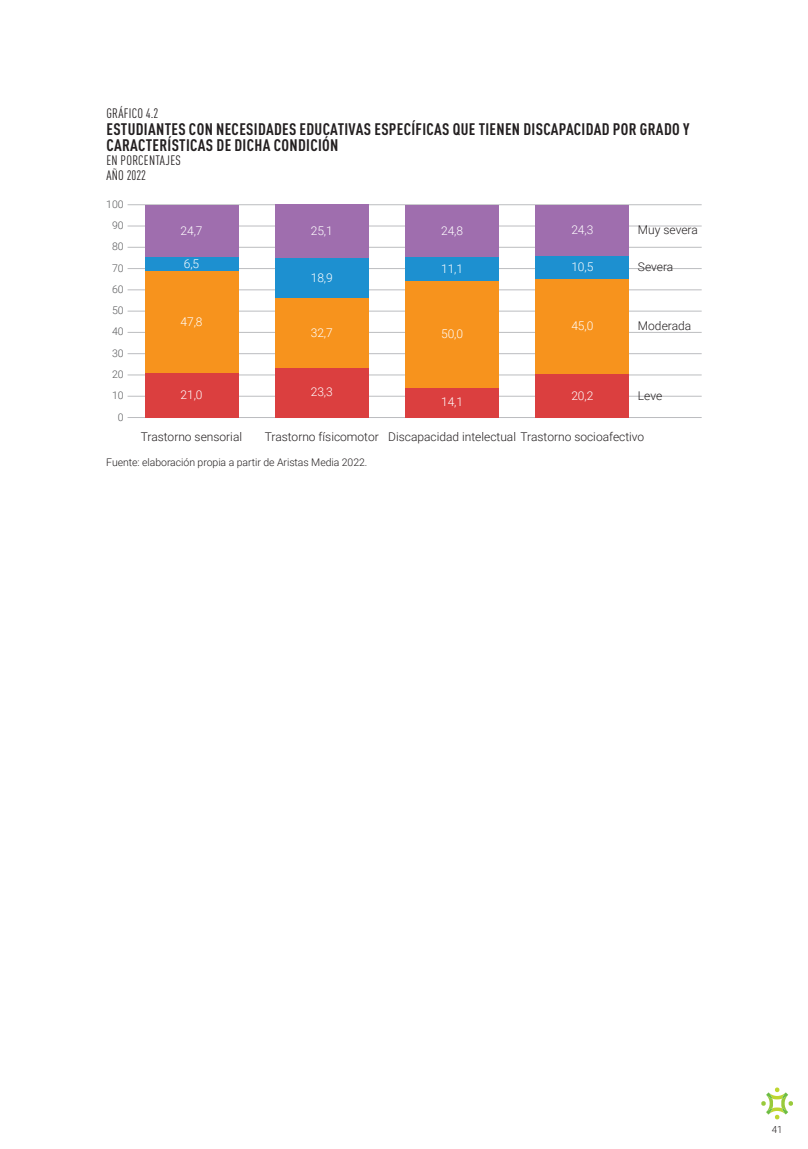
<style>
.page{position:relative;width:808px;height:1149px;background:#fff}
.page>*{position:absolute;margin:0;border:0;box-sizing:border-box;transform-origin:0 0}
.Titulos_graficos{font:700 condensed 16.5px/16.5px "DIN Pro";letter-spacing:.02em;color:#231f20}
.Titulos_graficos_-_B{font:condensed 13.5px "DIN Pro";letter-spacing:.02em;color:#231f20}
.Titulos_graficos_-_N{font:condensed 13.5px "DIN Pro";letter-spacing:.02em;color:#231f20}
.t1{font:300 12px "Roboto";color:#231f20}
.t2{font:300 12px "Roboto";color:#fff}
.Fuentes_y_notas_de_g{font:300 10.5px "Roboto";letter-spacing:-.005em;color:#231f20}
.t3{font:300 10.5px "Roboto";color:#57585a}
.t4{font:300 9.75px "Roboto";color:#231f20}
</style>
<div class="page">
<svg style="left:761px;top:1087px;width:32px;height:31px"></svg>
<hr style="left:128px;top:417px;width:574px;height:1px;background:#bcbdc0">
<hr style="left:128px;top:396px;width:574px;height:1px;background:#bcbdc0">
<hr style="left:128px;top:374px;width:574px;height:1px;background:#bcbdc0">
<hr style="left:128px;top:353px;width:574px;height:1px;background:#bcbdc0">
<hr style="left:128px;top:332px;width:574px;height:1px;background:#bcbdc0">
<hr style="left:128px;top:311px;width:574px;height:1px;background:#bcbdc0">
<hr style="left:128px;top:289px;width:574px;height:1px;background:#bcbdc0">
<hr style="left:128px;top:268px;width:574px;height:1px;background:#bcbdc0">
<hr style="left:128px;top:247px;width:574px;height:1px;background:#bcbdc0">
<hr style="left:128px;top:226px;width:574px;height:1px;background:#bcbdc0">
<hr style="left:128px;top:204px;width:574px;height:1px;background:#bcbdc0">
<div style="left:145px;top:205px;width:93px;height:52px;background:#9f6eae"></div>
<div style="left:275px;top:205px;width:94px;height:53px;background:#9f6eae"></div>
<div style="left:405px;top:205px;width:94px;height:52px;background:#9f6eae"></div>
<div style="left:535px;top:205px;width:94px;height:51px;background:#9f6eae"></div>
<div style="left:145px;top:257px;width:93px;height:14px;background:#1d90d0"></div>
<div style="left:275px;top:258px;width:94px;height:40px;background:#1d90d0"></div>
<div style="left:405px;top:257px;width:94px;height:24px;background:#1d90d0"></div>
<div style="left:535px;top:256px;width:94px;height:23px;background:#1d90d0"></div>
<div style="left:145px;top:271px;width:93px;height:102px;background:#f7931d"></div>
<div style="left:275px;top:298px;width:94px;height:70px;background:#f7931d"></div>
<div style="left:405px;top:281px;width:94px;height:106px;background:#f7931d"></div>
<div style="left:535px;top:279px;width:94px;height:95px;background:#f7931d"></div>
<div style="left:145px;top:373px;width:93px;height:44px;background:#db3f3f"></div>
<div style="left:275px;top:368px;width:94px;height:49px;background:#db3f3f"></div>
<div style="left:405px;top:387px;width:94px;height:30px;background:#db3f3f"></div>
<div style="left:535px;top:374px;width:94px;height:43px;background:#db3f3f"></div>
<p class="Titulos_graficos_-_N" style="left:106px;top:103px;width:53px">GRÁFICO 4.2</p>
<p class="Titulos_graficos" style="left:106px;top:119px;width:584px">ESTUDIANTES CON NECESIDADES EDUCATIVAS ESPECÍFICAS QUE TIENEN DISCAPACIDAD POR GRADO Y<br>CARACTERÍSTICAS DE DICHA CONDICIÓN</p>
<p class="Titulos_graficos_-_B" style="left:106px;top:151px;width:76px">EN PORCENTAJES</p>
<p class="Titulos_graficos_-_B" style="left:106px;top:165px;width:41px">AÑO 2022</p>
<p class="t3" style="left:106px;top:197px;width:19px">100</p>
<p class="t3" style="left:112px;top:218px;width:13px">90</p>
<p class="t3" style="left:112px;top:239px;width:13px">80</p>
<p class="t3" style="left:112px;top:260px;width:13px">70</p>
<p class="t3" style="left:112px;top:282px;width:13px">60</p>
<p class="t3" style="left:112px;top:303px;width:13px">50</p>
<p class="t3" style="left:112px;top:324px;width:13px">40</p>
<p class="t3" style="left:112px;top:345px;width:13px">30</p>
<p class="t3" style="left:112px;top:367px;width:13px">20</p>
<p class="t3" style="left:112px;top:388px;width:13px">10</p>
<p class="t3" style="left:118px;top:409px;width:7px">0</p>
<p class="t2" style="left:180px;top:222px;width:24px">24,7</p>
<p class="t2" style="left:184px;top:255px;width:17px">6,5</p>
<p class="t2" style="left:180px;top:313px;width:24px">47,8</p>
<p class="t2" style="left:311px;top:222px;width:24px">25,1</p>
<p class="t2" style="left:311px;top:269px;width:24px">18,9</p>
<p class="t2" style="left:311px;top:324px;width:24px">32,7</p>
<p class="t2" style="left:441px;top:222px;width:24px">24,8</p>
<p class="t2" style="left:441px;top:260px;width:24px">11,1</p>
<p class="t2" style="left:441px;top:325px;width:24px">50,0</p>
<p class="t2" style="left:571px;top:221px;width:24px">24,3</p>
<p class="t2" style="left:571px;top:258px;width:24px">10,5</p>
<p class="t2" style="left:571px;top:317px;width:24px">45,0</p>
<p class="t1" style="left:638px;top:221px;width:61px">Muy severa</p>
<p class="t1" style="left:638px;top:258px;width:37px">Severa</p>
<p class="t1" style="left:638px;top:317px;width:55px">Moderada</p>
<p class="t2" style="left:311px;top:383px;width:24px">23,3</p>
<p class="t2" style="left:180px;top:386px;width:24px">21,0</p>
<p class="t1" style="left:638px;top:387px;width:26px">Leve</p>
<p class="t2" style="left:571px;top:387px;width:24px">20,2</p>
<p class="t2" style="left:441px;top:393px;width:24px">14,1</p>
<p class="t1" style="left:141px;top:428px;width:103px">Trastorno sensorial</p>
<p class="t1" style="left:265px;top:428px;width:381px">Trastorno físicomotor Discapacidad intelectual Trastorno socioafectivo</p>
<p class="Fuentes_y_notas_de_g" style="left:106px;top:455px;width:263px">Fuente: elaboración propia a partir de Aristas Media 2022.</p>
<p class="t4" style="left:772px;top:1122px;width:12px">41</p>
</div>
